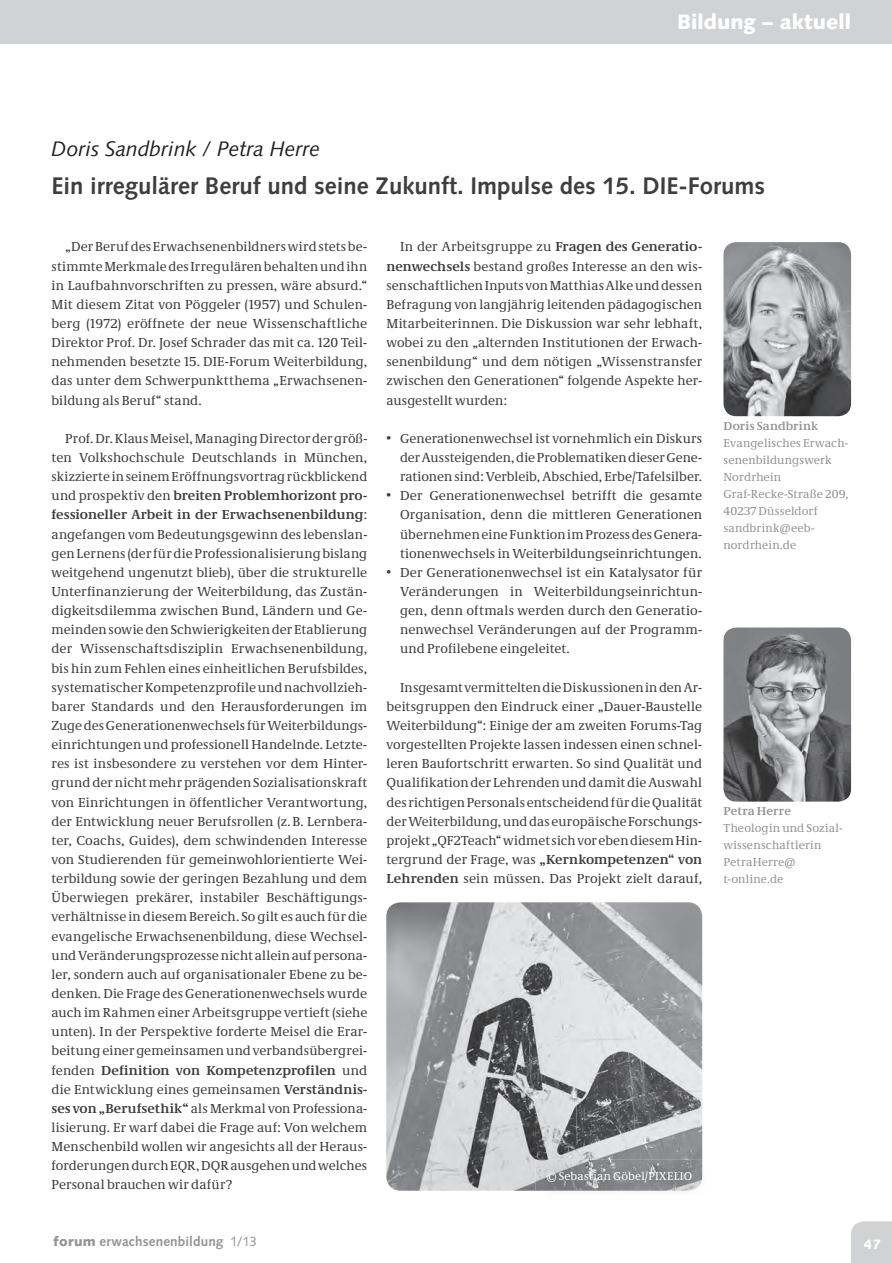
<style>
.page{position:relative;width:892px;height:1263px;background:#fff}
.page>*{position:absolute;margin:0;border:0;box-sizing:border-box;transform-origin:0 0}
.t1{font:700 24px "Syntax LT Std";color:#3e3e3f}
.t2{font:italic 21px "Syntax LT Std";color:#231f20}
.t3{font:900 21px "Syntax LT Std";color:#fff}
.t4{font:13.5px/19.2px "Neue Demos";letter-spacing:.01em;color:#3e3e3f;text-align:justify}
.t5{font:700 13.5px "Syntax LT Std";letter-spacing:.01em;color:#929497}
.t6{font:900 13.5px "Syntax LT Std";color:#fff}
.t7{font:12px/17px "Neue Demos";letter-spacing:.015em;color:#939598}
.t8{font:700 12px "Neue Demos";letter-spacing:.015em;color:#939598}
.t9{font:11.7px "Neue Demos";letter-spacing:.015em;color:#fff}
.s1{font-weight:700}
.s2{font-weight:900}
.s3{font-weight:400}
</style>
<div class="page">
<div style="left:0;top:0;width:892px;height:43px;background:#d1d2d4"></div>
<div style="left:851px;top:1221px;width:41px;height:41px;background:#d1d2d4"></div>
<img style="left:723px;top:242px;width:128px;height:174px;border-radius:13px">
<img style="left:386px;top:902px;width:316px;height:288px">
<img style="left:535px;top:1159px;width:168px;height:32px">
<img style="left:535px;top:1159px;width:167px;height:31px">
<img style="left:723px;top:627px;width:128px;height:174px">
<h2 class="t3" style="left:677px;top:13px;width:175px">Bildung – aktuell</h2>
<h2 class="t2" style="left:52px;top:140px;width:270px">Doris Sandbrink / Petra Herre</h2>
<h1 class="t1" style="left:52px;top:176px;width:715px">Ein irregulärer Beruf und seine Zukunft. Impulse des 15. DIE-Forums</h1>
<p class="t4" style="left:52px;top:238px;width:317px;text-indent:14px">„Der Beruf des Erwachsenenbildners wird stets be&shy;stimmte Merkmale des Irregulären behalten und ihn in Laufbahnvorschriften zu pressen, wäre absurd.“ Mit diesem Zitat von Pöggeler (1957) und Schulen&shy;berg (1972) eröffnete der neue Wissenschaftliche Direktor Prof. Dr. Josef Schrader das mit ca. 120 Teil&shy;nehmenden besetzte 15. DIE-Forum Weiterbildung, das unter dem Schwerpunktthema „Erwachsenen&shy;bildung als Beruf“ stand.</p>
<p class="t4" style="left:52px;top:430px;width:317px;text-indent:14px">Prof. Dr. Klaus Meisel, Managing Director der größ&shy;ten Volkshochschule Deutschlands in München, skizzierte in seinem Eröffnungsvortrag rückblickend und prospektiv den <span class="s1">breiten Problemhorizont pro&shy;fessioneller Arbeit in der Erwachsenenbildung</span>: angefangen vom Bedeutungsgewinn des lebenslan&shy;gen Lernens (der für die Professionalisierung bislang weitgehend ungenutzt blieb), über die strukturelle Unterfinanzierung der Weiterbildung, das Zustän&shy;digkeitsdilemma zwischen Bund, Ländern und Ge&shy;meinden sowie den Schwierigkeiten der Etablierung der Wissenschaftsdisziplin Erwachsenenbildung, bis hin zum Fehlen eines einheitlichen Berufsbildes, systematischer Kompetenzprofile und nachvollzieh&shy;barer Standards und den Herausforderungen im Zuge des Generationenwechsels für Weiterbildungs&shy;einrichtungen und professionell Handelnde. Letzte&shy;res ist insbesondere zu verstehen vor dem Hinter&shy;grund der nicht mehr prägenden Sozialisationskraft von Einrichtungen in öffentlicher Verantwortung, der Entwicklung neuer Berufsrollen (z. B. Lernbera&shy;ter, Coachs, Guides), dem schwindenden Interesse von Studierenden für gemeinwohlorientierte Wei&shy;terbildung sowie der geringen Bezahlung und dem Überwiegen prekärer, instabiler Beschäftigungs&shy;verhältnisse in diesem Bereich. So gilt es auch für die evangelische Erwachsenenbildung, diese Wechsel&shy;und Veränderungsprozesse nicht allein auf persona&shy;ler, sondern auch auf organisationaler Ebene zu be&shy;denken. Die Frage des Generationenwechsels wurde auch im Rahmen einer Arbeitsgruppe vertieft (siehe unten). In der Perspektive forderte Meisel die Erar&shy;beitung einer gemeinsamen und verbandsübergrei&shy;fenden <span class="s1">Definition von Kompetenzprofilen</span> und die Entwicklung eines gemeinsamen <span class="s1">Verständnis&shy;ses von „Berufsethik“</span> als Merkmal von Professiona&shy;lisierung. Er warf dabei die Frage auf: Von welchem Menschenbild wollen wir angesichts all der Heraus&shy;forderungen durch EQR, DQR ausgehen und welches Personal brauchen wir dafür?</p>
<p class="t4" style="left:386px;top:238px;width:317px;text-indent:14px">In der Arbeitsgruppe zu <span class="s1">Fragen des Generatio&shy;nenwechsels</span> bestand großes Interesse an den wis&shy;senschaftlichen Inputs von Matthias Alke und dessen Befragung von langjährig leitenden pädagogischen Mitarbeiterinnen. Die Diskussion war sehr lebhaft, wobei zu den „alternden Institutionen der Erwach&shy;senenbildung“ und dem nötigen „Wissenstransfer zwischen den Generationen“ folgende Aspekte her&shy;ausgestellt wurden:</p>
<p class="t4" style="left:400px;top:430px;width:304px;text-indent:-14px">• Generationenwechsel ist vornehmlich ein Diskurs der Aussteigenden, die Problematiken dieser Gene&shy;rationen sind: Verbleib, Abschied‚ Erbe/Tafelsilber.</p>
<p class="t4" style="left:400px;top:487px;width:304px;text-indent:-14px">• Der Generationenwechsel betrifft die gesamte Organisation, denn die mittleren Generationen übernehmen eine Funktion im Prozess des Genera&shy;tionenwechsels in Weiterbildungseinrichtungen.</p>
<p class="t4" style="left:400px;top:564px;width:304px;text-indent:-14px">• Der Generationenwechsel ist ein Katalysator für Veränderungen in Weiterbildungseinrichtun&shy;gen, denn oftmals werden durch den Generatio&shy;nenwechsel Veränderungen auf der Programm&shy;und Profilebene eingeleitet.</p>
<p class="t4" style="left:386px;top:678px;width:317px;text-indent:14px">Insgesamt vermittelten die Diskussionen in den Ar&shy;beitsgruppen den Eindruck einer „Dauer-Baustelle Weiterbildung“: Einige der am zweiten Forums-Tag vorgestellten Projekte lassen indessen einen schnel&shy;leren Baufortschritt erwarten. So sind Qualität und Qualifikation der Lehrenden und damit die Auswahl des richtigen Personals entscheidend für die Qualität der Weiterbildung, und das europäische Forschungs&shy;projekt „QF2Teach“ widmet sich vor eben diesem Hin&shy;tergrund der Frage, was <span class="s1">„Kernkompetenzen“ von Lehrenden</span> sein müssen. Das Projekt zielt darauf,</p>
<p class="t9" style="left:546px;top:1171px;width:147px">© Sebastian Göbel/PIXELIO</p>
<p class="t8" style="left:723px;top:421px;width:96px">Doris Sandbrink</p>
<p class="t7" style="left:723px;top:435px;width:127px">Evangelisches Erwach&shy;senenbildungswerk<br>Nordrhein<br>Graf-Recke-Straße 209,<br>40237 Düsseldorf sandbrink@eeb&shy;nordrhein.de</p>
<p class="t8" style="left:723px;top:806px;width:69px">Petra Herre</p>
<p class="t7" style="left:723px;top:820px;width:121px">Theologin und Sozial&shy;wissenschaftlerin<br>PetraHerre@ t-online.de</p>
<p class="t5" style="left:54px;top:1236px;width:205px"><span class="s2">forum</span> erwachsenenbildung <span class="s3">1/13</span></p>
<p class="t6" style="left:863px;top:1238px;width:19px">47</p>
</div>
